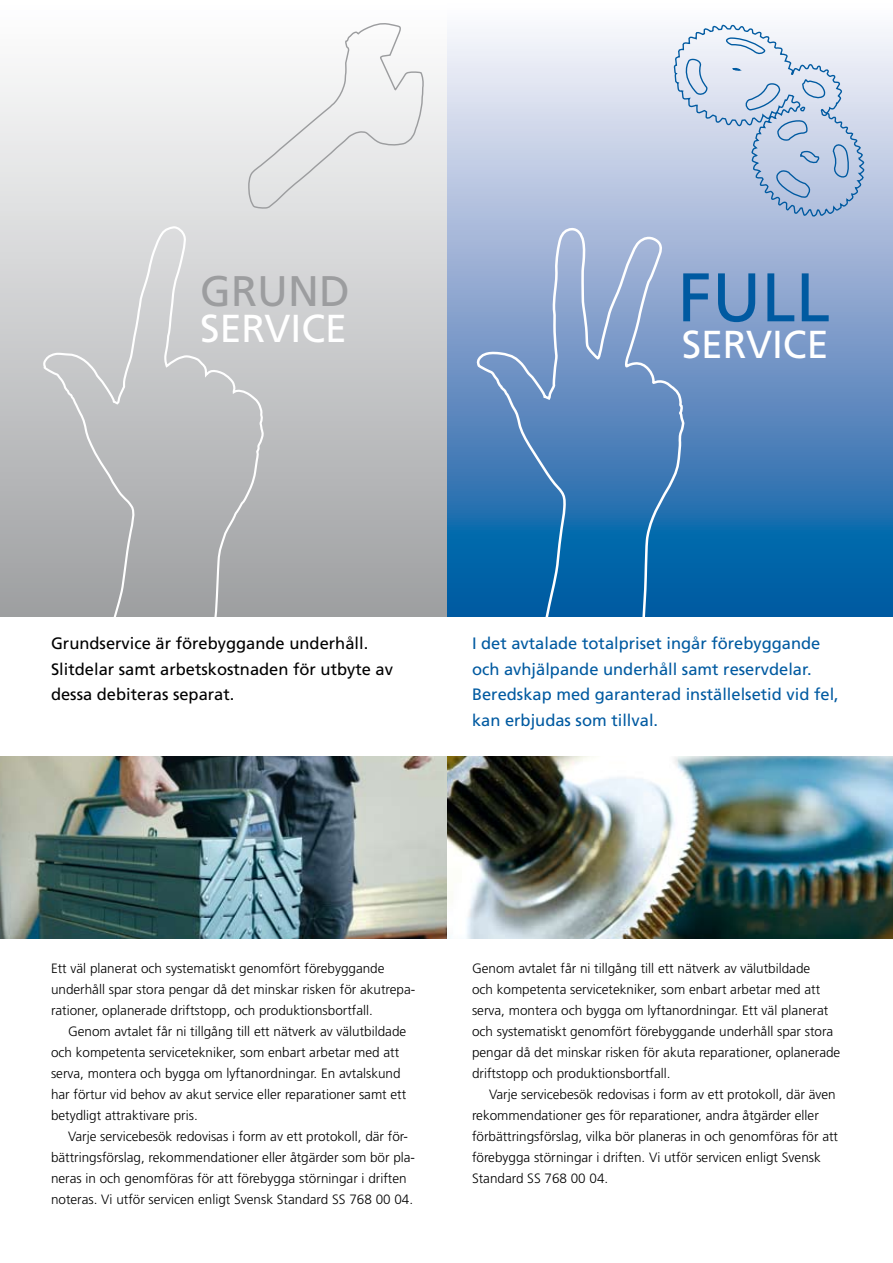
<style>
.page{position:relative;width:893px;height:1263px;background:#fff}
.page>*{position:absolute;margin:0;border:0;box-sizing:border-box;transform-origin:0 0}
.t1{font:68.7px "Frutiger";color:#005aa1}
.t2{font:42.75px "Frutiger";color:#9c9d9f}
.t3{font:39px "Frutiger";color:#fff}
.t4{font:16.5px/25.5px "Frutiger";color:#005aa1}
.t5{font:16.5px/25.5px "Frutiger";color:#000}
.t6{font:300 13.5px/21px "Frutiger";color:#000}
</style>
<div class="page">
<svg style="left:446px;top:29px;width:447px;height:587px"></svg>
<svg style="left:475px;top:226px;width:211px;height:391px"></svg>
<div style="left:0;top:0;width:446px;height:616px;background:linear-gradient(to bottom,#fff,#9ea0a2)"></div>
<svg style="left:32px;top:224px;width:232px;height:393px"></svg>
<svg style="left:835px;top:281px;width:58px;height:336px"></svg>
<img style="left:0;top:757px;width:893px;height:181px">
<svg style="left:673px;top:24px;width:192px;height:193px"></svg>
<svg style="left:247px;top:22px;width:177px;height:187px"></svg>
<h2 class="t2" style="left:200px;top:266px;width:151px">grund</h2>
<h3 class="t3" style="left:200px;top:306px;width:148px">service</h3>
<h1 class="t1" style="left:677px;top:257px;width:154px">full</h1>
<h3 class="t3" style="left:682px;top:321px;width:148px">service</h3>
<p class="t5" style="left:51px;top:631px;width:344px">Grundservice är förebyggande underhåll.<br>Slitdelar samt arbetskostnaden för utbyte av dessa debiteras separat.</p>
<p class="t4" style="left:472px;top:631px;width:368px">I det avtalade totalpriset ingår förebyggande och avhjälpande underhåll samt reservdelar.<br>Beredskap med garanterad inställelsetid vid fel, kan erbjudas som tillval.</p>
<p class="t6" style="left:51px;top:958px;width:366px">Ett väl planerat och systematiskt genomfört förebyggande underhåll spar stora pengar då det minskar risken för akutrepa&shy;rationer, oplanerade driftstopp, och produktionsbortfall.</p>
<p class="t6" style="left:51px;top:1021px;width:357px;text-indent:17px">Genom avtalet får ni tillgång till ett nätverk av välutbildade och kompetenta servicetekniker, som enbart arbetar med att serva, montera och bygga om lyftanordningar. En avtalskund har förtur vid behov av akut service eller reparationer samt ett betydligt attraktivare pris.</p>
<p class="t6" style="left:51px;top:1126px;width:366px;text-indent:17px">Varje servicebesök redovisas i form av ett protokoll, där för&shy;bättringsförslag, rekommendationer eller åtgärder som bör pla&shy;neras in och genomföras för att förebygga störningar i driften noteras. Vi utför servicen enligt Svensk Standard SS 768 00 04.</p>
<p class="t6" style="left:472px;top:958px;width:370px">Genom avtalet får ni tillgång till ett nätverk av välutbildade<br>och kompetenta servicetekniker, som enbart arbetar med att serva, montera och bygga om lyftanordningar. Ett väl planerat och systematiskt genomfört förebyggande underhåll spar stora pengar då det minskar risken för akuta reparationer, oplanerade driftstopp och produktionsbortfall.</p>
<p class="t6" style="left:472px;top:1084px;width:368px;text-indent:17px">Varje servicebesök redovisas i form av ett protokoll, där även rekommendationer ges för reparationer, andra åtgärder eller förbättringsförslag, vilka bör planeras in och genomföras för att förebygga störningar i driften. Vi utför servicen enligt Svensk Standard SS 768 00 04.</p>
</div>
